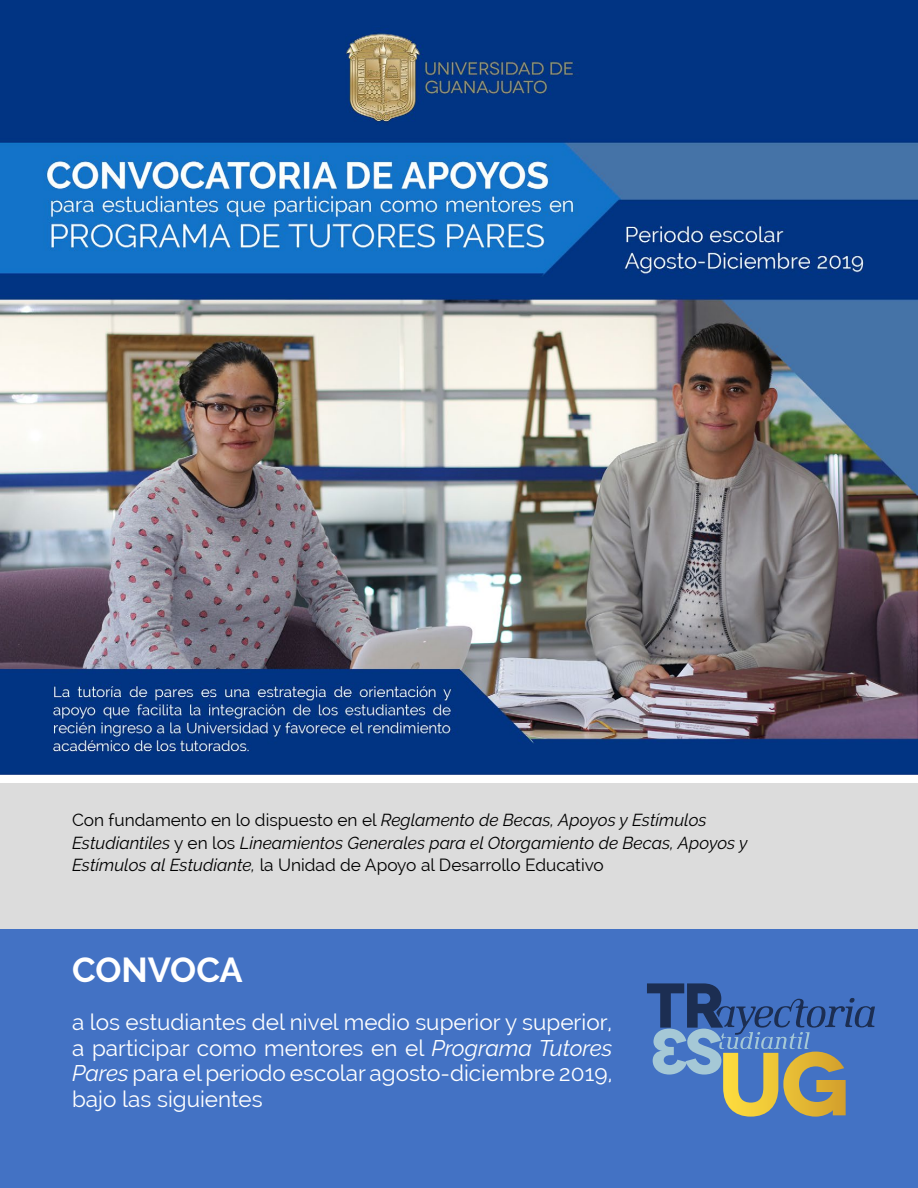
<style>
.page{position:relative;width:918px;height:1188px;background:#fff}
.page>*{position:absolute;margin:0;border:0;box-sizing:border-box;transform-origin:0 0}
.t1{font:700 34.5px "Raleway";letter-spacing:-.005em;color:#fff}
.t2{font:22.5px/25.5px "Raleway";color:#fff;text-align:justify}
.t3{font:italic 17.25px/22.5px "Raleway";color:#000}
.s1{font-style:normal}
.s2{font-style:italic}
</style>
<div class="page">
<div style="left:0;top:783px;width:918px;height:405px;background:#dcdcdc"></div>
<div style="left:0;top:930px;width:918px;height:258px;background:#4372c4"></div>
<img style="left:0;top:0;width:918px;height:775px">
<svg style="left:647px;top:983px;width:228px;height:134px"></svg>
<p class="t3" style="left:72px;top:809px;width:677px"><span class="s1">Con fundamento en lo dispuesto en el</span> Reglamento de Becas, Apoyos y Estímulos<br>Estudiantiles <span class="s1">y en los</span> Lineamientos Generales para el Otorgamiento de Becas, Apoyos y<br>Estímulos al Estudiante, <span class="s1">la Unidad de Apoyo al Desarrollo Educativo</span></p>
<h1 class="t1" style="left:72px;top:950px;width:172px">CONVOCA</h1>
<h2 class="t2" style="left:72px;top:1009px;width:542px">a los estudiantes del nivel medio superior y superior, a participar como mentores en el <span class="s2">Programa Tutores Pares</span> para el periodo escolar agosto-diciembre 2019, bajo las siguientes</h2>
</div>
